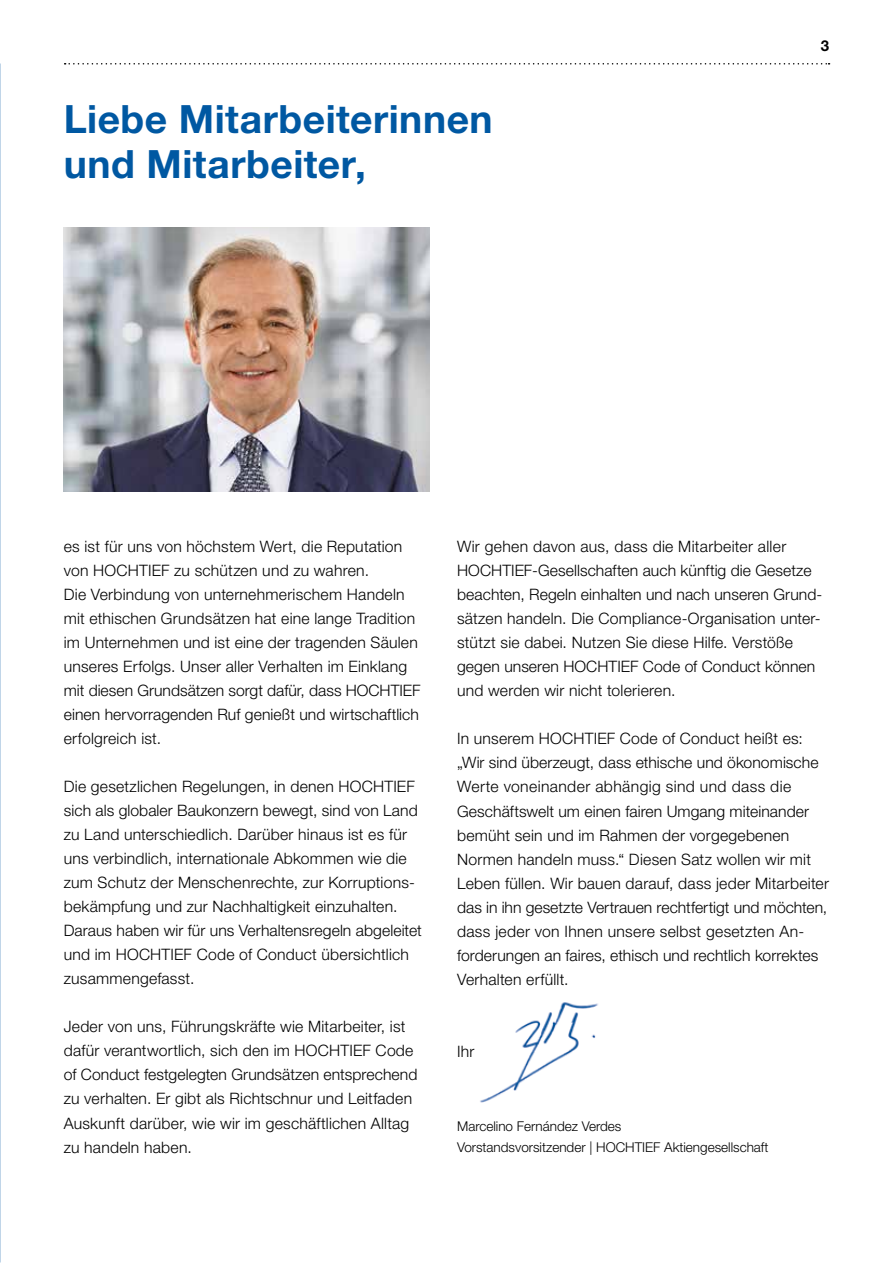
<style>
.page{position:relative;width:893px;height:1263px;background:#fff}
.page>*{position:absolute;margin:0;border:0;box-sizing:border-box;transform-origin:0 0}
.t1{font:700 39px/45px "Helvetica Neue LT Pro";letter-spacing:.015em;color:#0058a2}
.t2{font:300 15.75px/24px "Helvetica Neue LT Pro";letter-spacing:.015em;color:#000}
.t3{font:700 15px "Helvetica Neue LT Pro";color:#000}
.t4{font:300 13.5px/21px "Helvetica Neue LT Pro";color:#000}
</style>
<div class="page">
<img style="left:64px;top:227px;width:365px;height:264px">
<img style="left:480px;top:1002px;width:118px;height:101px">
<img style="left:0;top:482px;width:1px;height:525px">
<svg style="left:65px;top:63px;width:764px;height:2px"></svg>
<h1 class="t1" style="left:64px;top:95px;width:430px">Liebe Mitarbeiterinnen und Mitarbeiter,</h1>
<p class="t3" style="left:821px;top:37px;width:10px">3</p>
<p class="t2" style="left:64px;top:534px;width:358px">es ist für uns von höchstem Wert, die Reputation von HOCHTIEF zu schützen und zu wahren.<br>Die Verbindung von unternehmerischem Handeln mit ethischen Grundsätzen hat eine lange Tradition im Unternehmen und ist eine der tragenden Säulen unseres Erfolgs. Unser aller Verhalten im Einklang mit diesen Grundsätzen sorgt dafür, dass HOCHTIEF einen hervorragenden Ruf genießt und wirtschaftlich erfolgreich ist.</p>
<p class="t2" style="left:64px;top:774px;width:359px">Die gesetzlichen Regelungen, in denen HOCHTIEF sich als globaler Baukonzern bewegt, sind von Land zu Land unterschiedlich. Darüber hinaus ist es für uns verbindlich, internationale Abkommen wie die zum Schutz der Menschenrechte, zur Korruptions&shy;bekämpfung und zur Nachhaltigkeit einzuhalten.<br>Daraus haben wir für uns Verhaltensregeln abgeleitet und im HOCHTIEF Code of Conduct übersichtlich zusammengefasst.</p>
<p class="t2" style="left:64px;top:1014px;width:355px">Jeder von uns, Führungskräfte wie Mitarbeiter, ist dafür verantwortlich, sich den im HOCHTIEF Code of Conduct festgelegten Grundsätzen entsprechend zu verhalten. Er gibt als Richtschnur und Leitfaden Auskunft darüber, wie wir im geschäftlichen Alltag zu handeln haben.</p>
<p class="t2" style="left:457px;top:534px;width:367px">Wir gehen davon aus, dass die Mitarbeiter aller HOCHTIEF-Gesellschaften auch künftig die Gesetze beachten, Regeln einhalten und nach unseren Grund&shy;sätzen handeln. Die Compliance-Organisation unter&shy;stützt sie dabei. Nutzen Sie diese Hilfe. Verstöße gegen unseren HOCHTIEF Code of Conduct können und werden wir nicht tolerieren.</p>
<p class="t2" style="left:457px;top:726px;width:373px">In unserem HOCHTIEF Code of Conduct heißt es: „Wir sind überzeugt, dass ethische und ökonomische Werte voneinander abhängig sind und dass die Geschäftswelt um einen fairen Umgang miteinander bemüht sein und im Rahmen der vorgegebenen Normen handeln muss.“ Diesen Satz wollen wir mit Leben füllen. Wir bauen darauf, dass jeder Mitarbeiter das in ihn gesetzte Vertrauen rechtfertigt und möchten, dass jeder von Ihnen unsere selbst gesetzten An&shy;forderungen an faires, ethisch und rechtlich korrektes Verhalten erfüllt.</p>
<p class="t2" style="left:457px;top:1038px;width:19px">Ihr</p>
<p class="t4" style="left:457px;top:1116px;width:313px">Marcelino Fernández Verdes<br>Vorstandsvorsitzender | HOCHTIEF Aktiengesellschaft</p>
</div>
